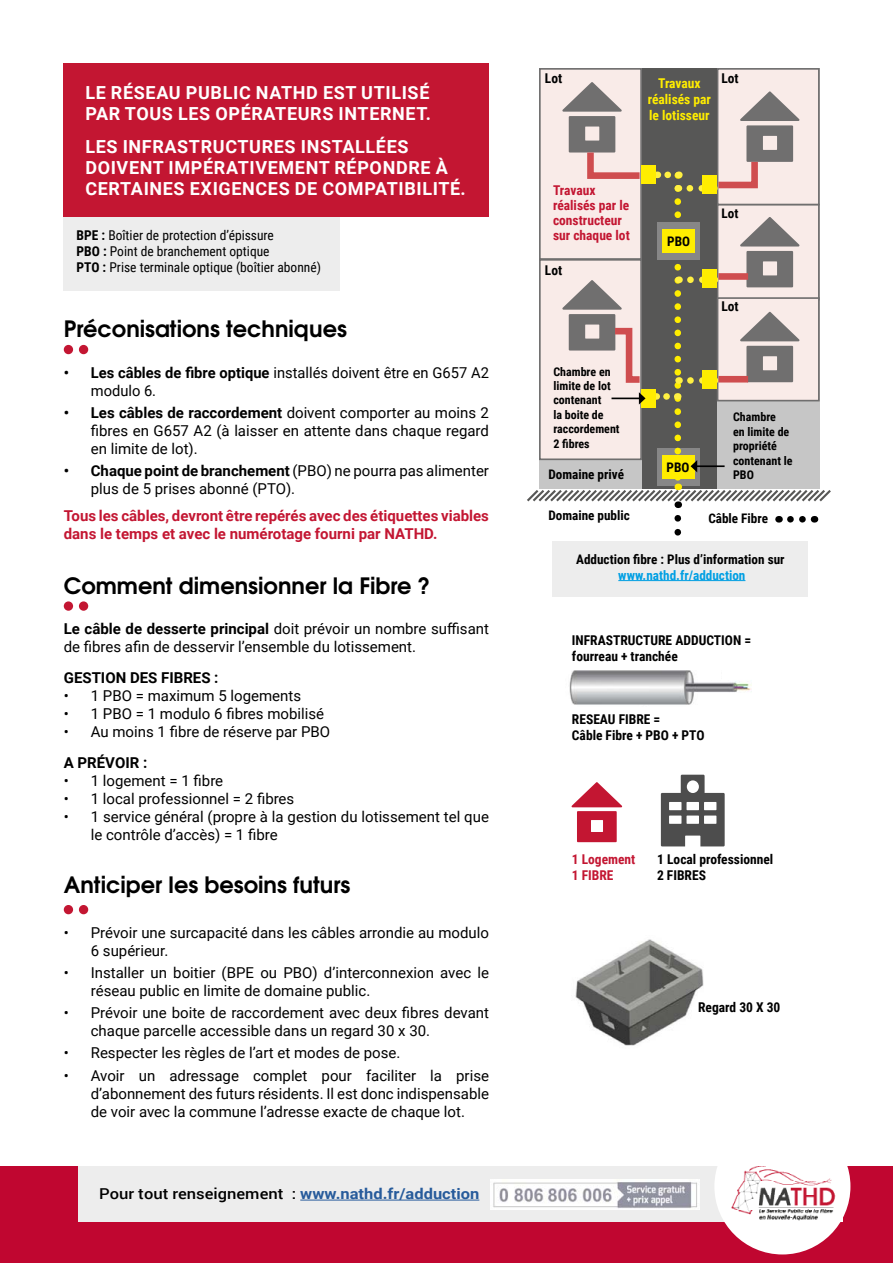
<style>
.page{position:relative;width:893px;height:1263px;background:#fff}
.page>*{position:absolute;margin:0;border:0;box-sizing:border-box;transform-origin:0 0}
.t1{font:700 22.5px "Te X Gyre Adventor";color:#000}
.t2{font:700 18px/21px "Roboto";letter-spacing:.035em;color:#fff}
.t3{font:15px/18px "Roboto";color:#000}
.t4{font:700 15px/18px "Roboto";color:#c31632}
.t5{font:500 15px "Roboto";color:#000;scale:1.1 1}
.t6{font:700 15px "Roboto";color:#000}
.t7{font:700 13.5px/16.2px "Roboto Condensed";color:#000}
.t8{font:13.5px/16.2px "Roboto Condensed";color:#000}
.t9{font:700 13.5px/15px "Roboto Condensed";color:#c31632}
.t10{font:700 13.5px/16.2px "Roboto Condensed";color:#ffed00;text-align:center}
.t11{font:700 13.2px "Roboto Condensed";color:#000}
.t12{font:700 13.2px "Roboto Condensed";color:#009fe3}
.t13{font:700 12px/14.4px "Roboto Condensed";color:#000}
.s1{font-weight:700}
.s2{font-weight:700;color:#275b9b}
</style>
<div class="page">
<div style="left:79px;top:345px;width:9px;height:9px;background:#c31632;border-radius:50%"></div>
<div style="left:64px;top:345px;width:9px;height:9px;background:#c31632;border-radius:50%"></div>
<div style="left:79px;top:601px;width:9px;height:10px;background:#c31632;border-radius:50%"></div>
<div style="left:64px;top:601px;width:9px;height:10px;background:#c31632;border-radius:50%"></div>
<div style="left:79px;top:905px;width:9px;height:9px;background:#c31632;border-radius:50%"></div>
<div style="left:64px;top:905px;width:9px;height:9px;background:#c31632;border-radius:50%"></div>
<div style="left:64px;top:64px;width:425px;height:153px;background:#c31632"></div>
<div style="left:0;top:1166px;width:893px;height:97px;background:#c00630"></div>
<div style="left:78px;top:1166px;width:703px;height:55px;background:#ededed"></div>
<hr style="left:300px;top:1200px;width:179px;height:1px;background:#275b9b">
<div style="left:714px;top:1118px;width:136px;height:136px;background:#fff;border-radius:50%"></div>
<img style="left:490px;top:1179px;width:209px;height:30px">
<img style="left:731px;top:1166px;width:111px;height:56px">
<svg style="left:571px;top:782px;width:51px;height:60px"></svg>
<svg style="left:661px;top:775px;width:64px;height:71px"></svg>
<div style="left:539px;top:68px;width:103px;height:192px;background:#f9ebe8;border:2px solid #706f6f"></div>
<div style="left:717px;top:68px;width:103px;height:137px;background:#f9ebe8;border:2px solid #706f6f"></div>
<div style="left:642px;top:68px;width:75px;height:421px;background:#575756"></div>
<div style="left:64px;top:217px;width:276px;height:72px;background:#ededed"></div>
<svg style="left:527px;top:82px;width:304px;height:450px"></svg>
<div style="left:553px;top:541px;width:255px;height:55px;background:#ededed"></div>
<hr style="left:618px;top:580px;width:127px;height:1px;background:#009fe3">
<img style="left:575px;top:939px;width:129px;height:107px">
<img style="left:569px;top:670px;width:182px;height:35px">
<div style="left:705px;top:668px;width:16px;height:12px;background:#fff"></div>
<p class="t2" style="left:85px;top:81px;width:347px">LE RÉSEAU PUBLIC NATHD EST UTILISÉ<br>PAR TOUS LES OPÉRATEURS INTERNET.</p>
<p class="t2" style="left:85px;top:136px;width:382px">LES INFRASTRUCTURES INSTALLÉES<br>DOIVENT IMPÉRATIVEMENT RÉPONDRE À<br>CERTAINES EXIGENCES DE COMPATIBILITÉ.</p>
<p class="t8" style="left:77px;top:226px;width:246px"><span class="s1">BPE :</span> Boîtier de protection d’épissure<br><span class="s1">PBO :</span> Point de branchement optique<br><span class="s1">PTO :</span> Prise terminale optique (boîtier abonné)</p>
<p class="t8" style="left:240px;top:260px;width:75px">Prise abon é)</p>
<h1 class="t1" style="left:64px;top:309px;width:285px">Préconisations techniques</h1>
<p class="t3" style="left:91px;top:363px;width:400px;text-indent:-27px"><span class="s1">• Les câbles de fibre optique</span> installés doivent être en G657 A2 modulo 6.</p>
<p class="t3" style="left:91px;top:403px;width:400px;text-align:justify;text-indent:-27px"><span class="s1">• Les câbles de raccordement</span> doivent comporter au moins 2 fibres en G657 A2 (à laisser en attente dans chaque regard en limite de lot).</p>
<p class="t3" style="left:91px;top:461px;width:400px;text-indent:-27px"><span class="s1">• Chaque point de branchement</span> (PBO) ne pourra pas alimenter plus de 5 prises abonné (PTO).</p>
<p class="t4" style="left:64px;top:506px;width:427px">Tous les câbles, devront être repérés avec des étiquettes viables dans le temps et avec le numérotage fourni par NATHD.</p>
<h1 class="t1" style="left:64px;top:566px;width:368px">Comment dimensionner la Fibre ?</h1>
<p class="t3" style="left:64px;top:619px;width:427px"><span class="s1">Le câble de desserte principal</span> doit prévoir un nombre suffisant de fibres afin de desservir l’ensemble du lotissement.</p>
<p class="t6" style="left:64px;top:667px;width:156px">GESTION DES FIBRES :</p>
<p class="t3" style="left:64px;top:686px;width:239px">• 1 PBO = maximum 5 logements</p>
<p class="t3" style="left:64px;top:704px;width:262px">• 1 PBO = 1 modulo 6 fibres mobilisé</p>
<p class="t3" style="left:64px;top:722px;width:268px">• Au moins 1 fibre de réserve par PBO</p>
<p class="t6" style="left:64px;top:752px;width:85px">A PRÉVOIR :</p>
<p class="t3" style="left:64px;top:771px;width:161px">• 1 logement = 1 fibre</p>
<p class="t3" style="left:64px;top:789px;width:232px">• 1 local professionnel = 2 fibres</p>
<p class="t3" style="left:91px;top:807px;width:400px;text-indent:-27px">• 1 service général (propre à la gestion du lotissement tel que le contrôle d’accès) = 1 fibre</p>
<h1 class="t1" style="left:64px;top:865px;width:288px">Anticiper les besoins futurs</h1>
<p class="t3" style="left:91px;top:923px;width:400px;text-indent:-27px">• Prévoir une surcapacité dans les câbles arrondie au modulo<br>6 supérieur.</p>
<p class="t3" style="left:91px;top:963px;width:400px;text-indent:-27px">• Installer un boitier (BPE ou PBO) d’interconnexion avec le réseau public en limite de domaine public.</p>
<p class="t3" style="left:91px;top:1003px;width:400px;text-indent:-27px">• Prévoir une boite de raccordement avec deux fibres devant chaque parcelle accessible dans un regard 30 x 30.</p>
<p class="t3" style="left:64px;top:1043px;width:338px">• Respecter les règles de l’art et modes de pose.</p>
<p class="t3" style="left:91px;top:1066px;width:400px;text-align:justify;text-indent:-27px">• Avoir un adressage complet pour faciliter la prise d’abonnement des futurs résidents. Il est donc indispensable de voir avec la commune l’adresse exacte de chaque lot.</p>
<p class="t5" style="left:99px;top:1183px;width:347px">Pour tout renseignement : <span class="s2">www.nathd.fr/adduction</span></p>
<p class="t7" style="left:545px;top:69px;width:19px">Lot</p>
<p class="t7" style="left:721px;top:69px;width:19px">Lot</p>
<p class="t10" style="left:648px;top:74px;width:65px">Travaux réalisés par le lotisseur</p>
<p class="t9" style="left:553px;top:182px;width:78px">Travaux réalisés par le constructeur sur chaque lot</p>
<p class="t7" style="left:545px;top:261px;width:19px">Lot</p>
<p class="t13" style="left:553px;top:364px;width:68px">Chambre en limite de lot contenant<br>la boite de raccordement<br>2 fibres</p>
<p class="t11" style="left:548px;top:465px;width:77px">Domaine privé</p>
<p class="t11" style="left:548px;top:506px;width:83px">Domaine public</p>
<p class="t11" style="left:667px;top:232px;width:24px">PBO</p>
<p class="t11" style="left:721px;top:204px;width:18px">Lot</p>
<p class="t7" style="left:721px;top:297px;width:19px">Lot</p>
<p class="t11" style="left:666px;top:458px;width:24px">PBO</p>
<p class="t13" style="left:733px;top:410px;width:61px">Chambre<br>en limite de propriété contenant le<br>PBO</p>
<p class="t11" style="left:708px;top:509px;width:61px">Câble Fibre</p>
<p class="t11" style="left:576px;top:550px;width:210px">Adduction fibre : Plus d’information sur</p>
<p class="t12" style="left:618px;top:566px;width:129px">www.nathd.fr/adduction</p>
<p class="t7" style="left:572px;top:631px;width:181px">INFRASTRUCTURE ADDUCTION = fourreau + tranchée</p>
<p class="t7" style="left:572px;top:711px;width:134px">RESEAU FIBRE =<br>Câble Fibre + PBO + PTO</p>
<p class="t9" style="left:572px;top:851px;width:65px">1 Logement</p>
<p class="t7" style="left:657px;top:850px;width:118px">1 Local professionnel</p>
<p class="t9" style="left:572px;top:867px;width:43px">1 FIBRE</p>
<p class="t7" style="left:657px;top:867px;width:50px">2 FIBRES</p>
<p class="t7" style="left:698px;top:998px;width:84px">Regard 30 X 30</p>
</div>
